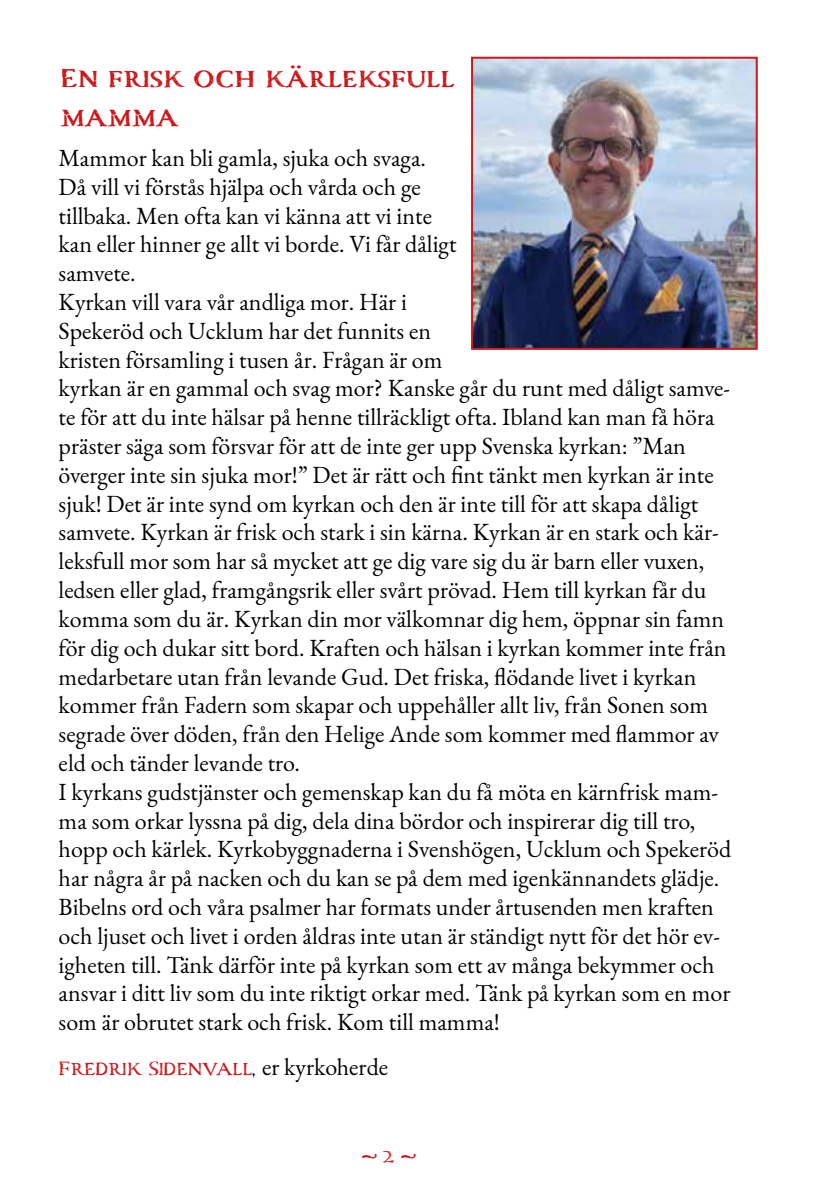
<style>
.page{position:relative;width:840px;height:1191px;background:#fff}
.page>*{position:absolute;margin:0;border:0;box-sizing:border-box;transform-origin:0 0}
.t1{font:700 32px/38.4px "Carta Marina";color:#cd1719}
.t2{font:24px/28.8px "EB Garamond";color:#000}
.t3{font:24px "Carta Marina";color:#cd1719}
.t4{font:20px "Trattatello";color:#cd1719}
.s1{color:#000}
.s2{font-family:"EB Garamond";color:#000}
.s3{font-family:"Carta Marina"}
</style>
<div class="page">
<img style="left:474px;top:60px;width:280px;height:287px">
<div style="left:471px;top:57px;width:286px;height:293px;border:2px solid #cd1719"></div>
<h1 class="t1" style="left:60px;top:59px;width:395px">En frisk och kärleksfull mamma</h1>
<p class="t2" style="left:59px;top:144px;width:673px">Mammor kan bli gamla, sjuka och svaga.<br>Då vill vi förstås hjälpa och vårda och ge<br>tillbaka. Men ofta kan vi känna att vi inte<br>kan eller hinner ge allt vi borde. Vi får dåligt<br>samvete.<br>Kyrkan vill vara vår andliga mor. Här i<br>Spekeröd och Ucklum har det funnits en<br>kristen församling i tusen år. Frågan är om<br>kyrkan är en gammal och svag mor? Kanske går du runt med dåligt samve&shy;te för att du inte hälsar på henne tillräckligt ofta. Ibland kan man få höra präster säga som försvar för att de inte ger upp Svenska kyrkan: ”Man överger inte sin sjuka mor!” Det är rätt och fint tänkt men kyrkan är inte sjuk! Det är inte synd om kyrkan och den är inte till för att skapa dåligt samvete. Kyrkan är frisk och stark i sin kärna. Kyrkan är en stark och kär&shy;leksfull mor som har så mycket att ge dig vare sig du är barn eller vuxen, ledsen eller glad, framgångsrik eller svårt prövad. Hem till kyrkan får du komma som du är. Kyrkan din mor välkomnar dig hem, öppnar sin famn för dig och dukar sitt bord. Kraften och hälsan i kyrkan kommer inte från medarbetare utan från levande Gud. Det friska, flödande livet i kyrkan kommer från Fadern som skapar och uppehåller allt liv, från Sonen som segrade över döden, från den Helige Ande som kommer med flammor av eld och tänder levande tro.<br>I kyrkans gudstjänster och gemenskap kan du få möta en kärnfrisk mam&shy;ma som orkar lyssna på dig, dela dina bördor och inspirerar dig till tro, hopp och kärlek. Kyrkobyggnaderna i Svenshögen, Ucklum och Spekeröd har några år på nacken och du kan se på dem med igenkännandets glädje.<br>Bibelns ord och våra psalmer har formats under årtusenden men kraften och ljuset och livet i orden åldras inte utan är ständigt nytt för det hör ev&shy;igheten till. Tänk därför inte på kyrkan som ett av många bekymmer och ansvar i ditt liv som du inte riktigt orkar med. Tänk på kyrkan som en mor som är obrutet stark och frisk. Kom till mamma!</p>
<p class="t3" style="left:59px;top:1054px;width:331px">Fredrik Sidenvall<span class="s1">,</span> <span class="s2">er kyrkoherde</span></p>
<p class="t4" style="left:361px;top:1143px;width:56px">– <span class="s3">2</span> –</p>
</div>
